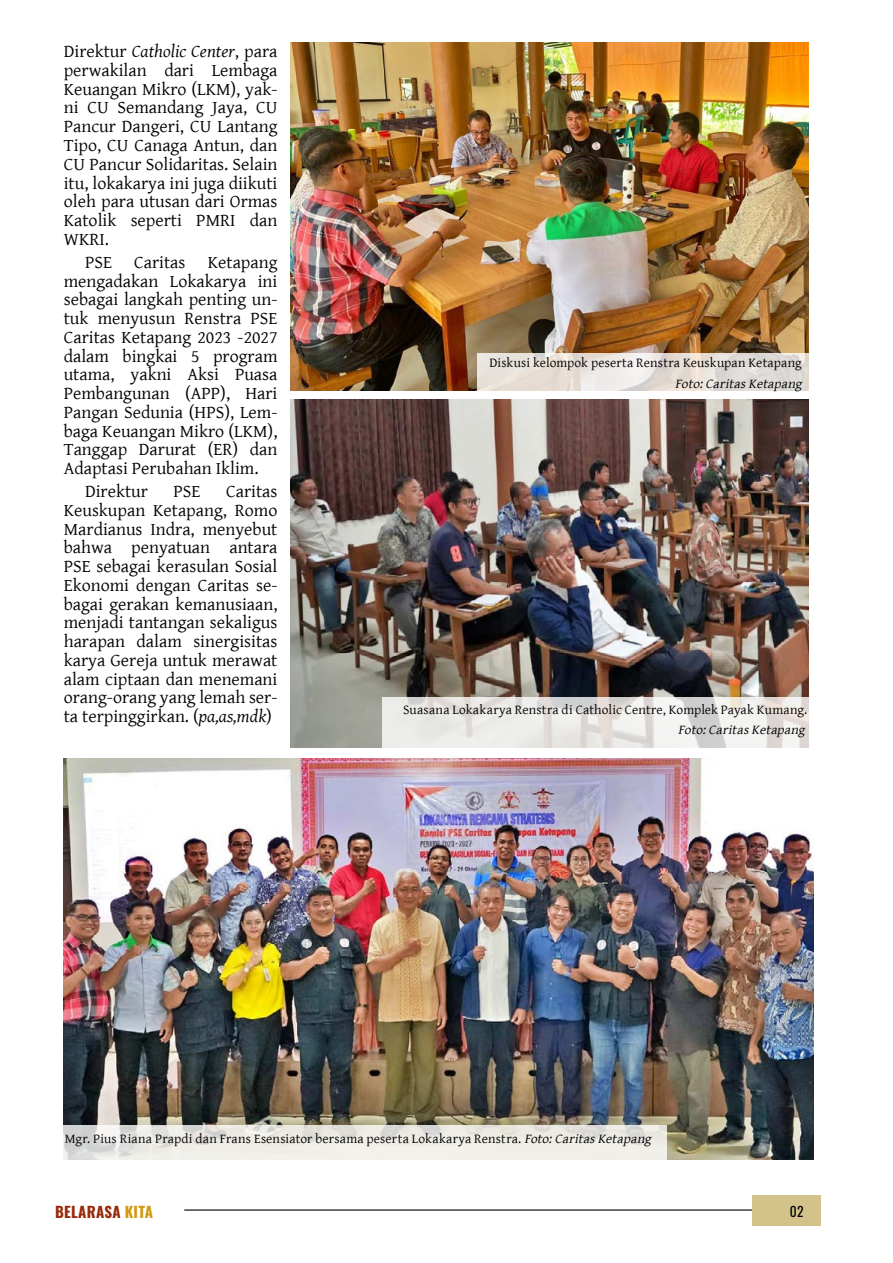
<style>
.page{position:relative;width:893px;height:1263px;background:#fff}
.page>*{position:absolute;margin:0;border:0;box-sizing:border-box;transform-origin:0 0}
.t1{font:18px/18.8px "Gentium Basic";color:#000;text-align:justify}
.t2{font:700 15px "Oswald";letter-spacing:.02em;color:#972a0a}
.t3{font:13.5px "Gentium Basic";letter-spacing:.01em;color:#000}
.t4{font:italic 13.5px "Gentium Basic";color:#000}
.t5{font:13.5px "Oswald";color:#000}
.s1{font-style:italic}
.s2{color:#d29911}
</style>
<div class="page">
<img style="left:291px;top:43px;width:517px;height:348px">
<svg style="left:478px;top:353px;width:331px;height:38px;background:#e6dfda"></svg>
<img style="left:64px;top:759px;width:749px;height:400px">
<svg style="left:63px;top:1125px;width:604px;height:35px;background:#eae9e3"></svg>
<img style="left:290px;top:399px;width:518px;height:348px">
<svg style="left:383px;top:697px;width:426px;height:51px;fill:#ebeae8"></svg>
<hr style="left:184px;top:1209px;width:635px;height:1px;background:#000">
<div style="left:753px;top:1195px;width:68px;height:30px;background:#d3c38a"></div>
<p class="t1" style="left:64px;top:41px;width:215px">Direktur <span class="s1">Catholic Center</span>, para perwakilan dari Lembaga Keuangan Mikro (LKM), yak&shy;ni CU Semandang Jaya, CU Pancur Dangeri, CU Lantang Tipo, CU Canaga Antun, dan CU Pancur Solidaritas. Selain itu, lokakarya ini juga diikuti oleh para utusan dari Ormas Katolik seperti PMRI dan WKRI.</p>
<p class="t1" style="left:64px;top:252px;width:215px;text-indent:21px">PSE Caritas Ketapang mengadakan Lokakarya ini sebagai langkah penting un&shy;tuk menyusun Renstra PSE Caritas Ketapang 2023 -2027 dalam bingkai 5 program utama, yakni Aksi Puasa Pembangunan (APP), Hari Pangan Sedunia (HPS), Lem&shy;baga Keuangan Mikro (LKM), Tanggap Darurat (ER) dan Adaptasi Perubahan Iklim.</p>
<p class="t1" style="left:85px;top:481px;width:64px">Direktur</p>
<p class="t1" style="left:174px;top:481px;width:28px">PSE</p>
<p class="t1" style="left:64px;top:481px;width:215px;text-indent:162px">Caritas Keuskupan Ketapang, Romo Mardianus Indra, menyebut bahwa penyatuan antara PSE sebagai kerasulan Sosial Ekonomi dengan Caritas se&shy;bagai gerakan kemanusiaan, menjadi tantangan sekaligus harapan dalam sinergisitas karya Gereja untuk merawat alam ciptaan dan menemani orang-orang yang lemah ser&shy;ta terpinggirkan. (<span class="s1">pa,as,mdk</span>)</p>
<p class="t3" style="left:489px;top:353px;width:314px">Diskusi kelompok peserta Renstra Keuskupan Ketapang</p>
<p class="t4" style="left:675px;top:373px;width:132px">Foto:CaritasKetapang</p>
<p class="t3" style="left:403px;top:700px;width:405px">Suasana Lokakarya Renstra di Catholic Centre, Komplek Payak Kumang.</p>
<p class="t4" style="left:678px;top:720px;width:132px">Foto:CaritasKetapang</p>
<p class="t3" style="left:65px;top:1128px;width:591px">Mgr. Pius Riana Prapdi dan Frans Esensiator bersama peserta Lokakarya Renstra. <span class="s1">Foto:CaritasKetapang</span></p>
<p class="t2" style="left:55px;top:1199px;width:100px">BELARASA <span class="s2">KITA</span></p>
<p class="t5" style="left:790px;top:1199px;width:15px">02</p>
</div>
